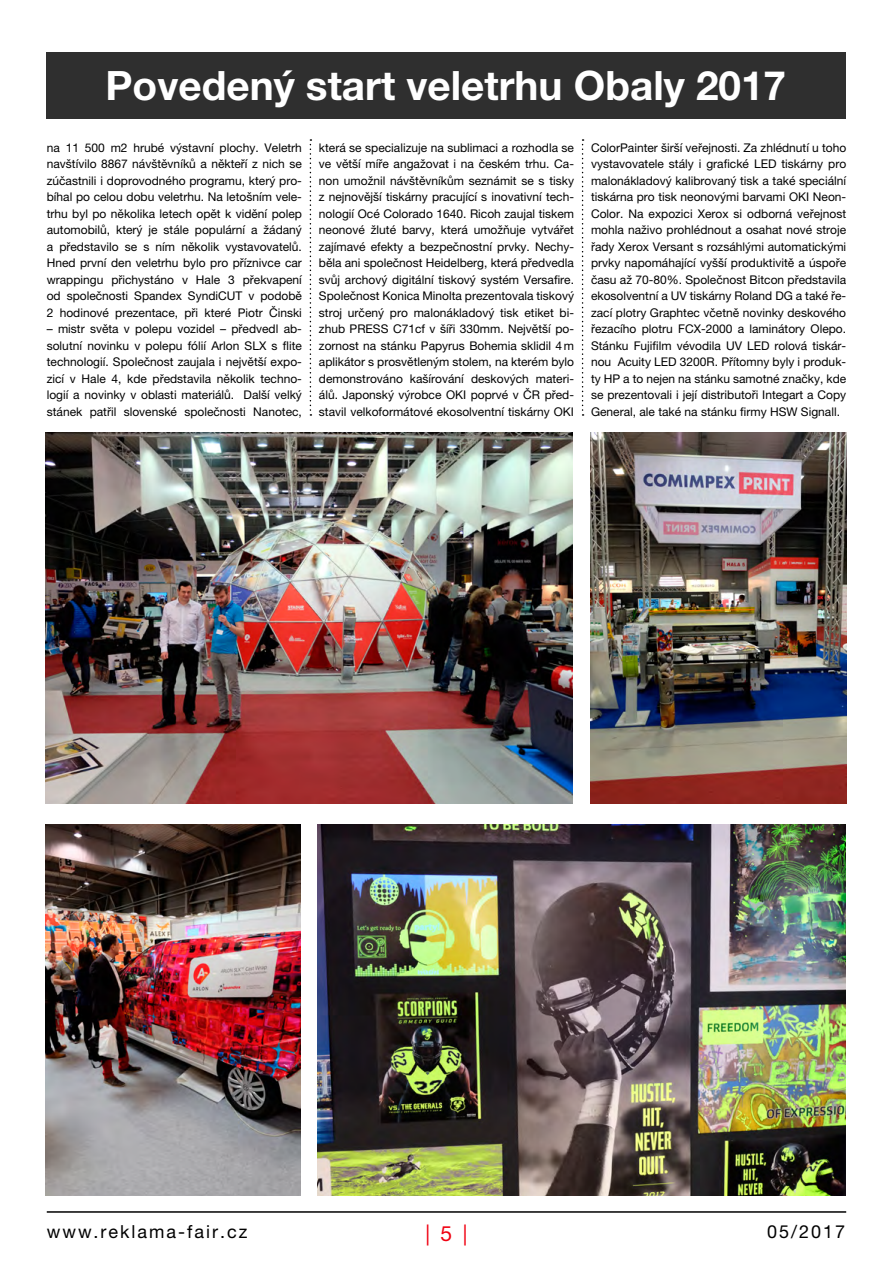
<style>
.page{position:relative;width:893px;height:1263px;background:#fff}
.page>*{position:absolute;margin:0;border:0;box-sizing:border-box;transform-origin:0 0}
.t1{font:700 40.5px "Helvetica Neue LT Pro";color:#fff}
.t2{font:21px "Helvetica Neue LT Pro";color:#f00011}
.t3{font:18px "Helvetica Neue LT Pro";letter-spacing:.11em;color:#000}
.t4{font:12px/16.5px "Helvetica Neue LT Pro";color:#000;text-align:justify}
</style>
<div class="page">
<hr style="left:47px;top:1211px;width:799px;height:2px;background:#000">
<svg style="left:582px;top:139px;width:2px;height:277px"></svg>
<svg style="left:310px;top:139px;width:1px;height:277px"></svg>
<img style="left:46px;top:824px;width:254px;height:372px">
<img style="left:317px;top:824px;width:529px;height:372px">
<img style="left:591px;top:432px;width:255px;height:372px">
<img style="left:46px;top:432px;width:526px;height:372px">
<div style="left:46px;top:53px;width:800px;height:66px;background:#2f2f2f"></div>
<h1 class="t1" style="left:106px;top:61px;width:682px">Povedený start veletrhu Obaly 2017</h1>
<p class="t4" style="left:47px;top:139px;width:257px">na 11 500 m2 hrubé výstavní plochy. Veletrh navštívilo 8867 návštěvníků a někteří z nich se zúčastnili i doprovodného programu, který pro&shy;bíhal po celou dobu veletrhu. Na letošním vele&shy;trhu byl po několika letech opět k vidění polep automobilů, který je stále populární a žádaný a představilo se s ním několik vystavovatelů.<br>Hned první den veletrhu bylo pro příznivce car wrappingu přichystáno v Hale 3 překvapení od společnosti Spandex SyndiCUT v podobě 2 hodinové prezentace, při které Piotr Činski</p>
<p class="t4" style="left:47px;top:320px;width:257px">– mistr světa v polepu vozidel – předvedl ab&shy;solutní novinku v polepu fólií Arlon SLX s flite technologií. Společnost zaujala i největší expo&shy;zicí v Hale 4, kde představila několik techno&shy;logií a novinky v oblasti materiálů. Další velký stánek patřil slovenské společnosti Nanotec,</p>
<p class="t4" style="left:319px;top:139px;width:257px">která se specializuje na sublimaci a rozhodla se ve větší míře angažovat i na českém trhu. Ca&shy;non umožnil návštěvníkům seznámit se s tisky z nejnovější tiskárny pracující s inovativní tech&shy;nologií Océ Colorado 1640. Ricoh zaujal tiskem neonové žluté barvy, která umožňuje vytvářet zajímavé efekty a bezpečnostní prvky. Nechy&shy;běla ani společnost Heidelberg, která předvedla svůj archový digitální tiskový systém Versafire.<br>Společnost Konica Minolta prezentovala tiskový stroj určený pro malonákladový tisk etiket bi&shy;zhub PRESS C71cf v šíři 330mm. Největší po&shy;zornost na stánku Papyrus Bohemia sklidil 4m aplikátor s prosvětleným stolem, na kterém bylo demonstrováno kašírování deskových materi&shy;álů. Japonský výrobce OKI poprvé v ČR před&shy;stavil velkoformátové ekosolventní tiskárny OKI</p>
<p class="t4" style="left:591px;top:139px;width:257px">ColorPainter širší veřejnosti. Za zhlédnutí u toho vystavovatele stály i grafické LED tiskárny pro malonákladový kalibrovaný tisk a také speciální tiskárna pro tisk neonovými barvami OKI Neon-Color. Na expozici Xerox si odborná veřejnost mohla naživo prohlédnout a osahat nové stroje řady Xerox Versant s rozsáhlými automatickými prvky napomáhající vyšší produktivitě a úspoře času až 70-80%. Společnost Bitcon představila ekosolventní a UV tiskárny Roland DG a také ře&shy;zací plotry Graphtec včetně novinky deskového řezacího plotru FCX-2000 a laminátory Olepo.<br>Stánku Fujifilm vévodila UV LED rolová tiskár&shy;nou Acuity LED 3200R. Přítomny byly i produk&shy;ty HP a to nejen na stánku samotné značky, kde se prezentovali i její distributoři Integart a Copy General, ale také na stánku firmy HSW Signall.</p>
<h3 class="t3" style="left:47px;top:1221px;width:202px">www.reklama-fair.cz</h3>
<h2 class="t2" style="left:425px;top:1220px;width:43px">| 5 |</h2>
<h3 class="t3" style="left:767px;top:1221px;width:79px">05/2017</h3>
</div>
